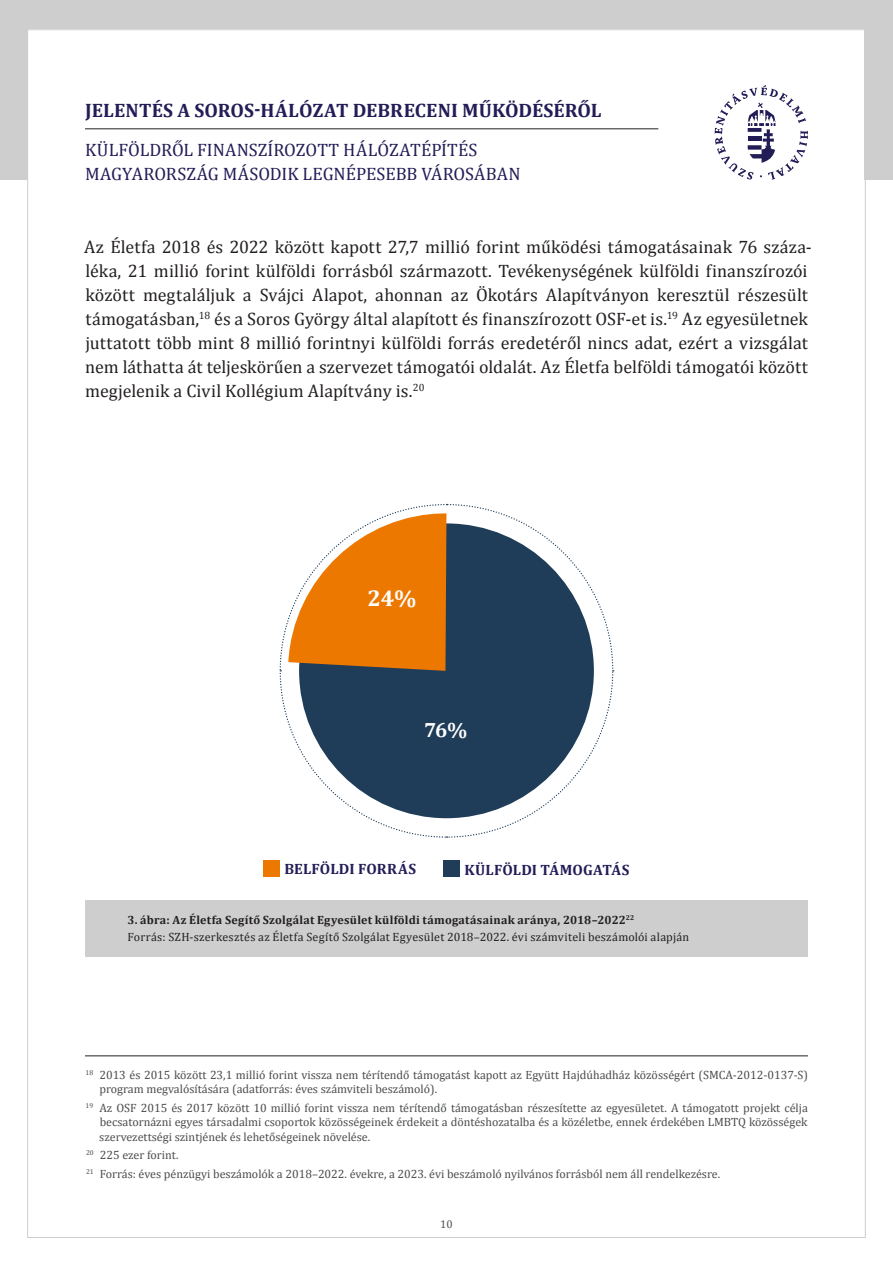
<style>
.page{position:relative;width:893px;height:1263px;background:#fff}
.page>*{position:absolute;margin:0;border:0;box-sizing:border-box;transform-origin:0 0}
.Heading_1{font:700 22.95px "Cambria";color:#fff}
.Heading_1-2{font:700 20.7px "Cambria";color:#fff}
.t1{font:700 19.5px "Cambria";letter-spacing:.005em;color:#231d57}
.kenyér{font:18px/24px "Cambria";letter-spacing:.005em;color:#231f20}
.t2{font:18px/24px "Cambria";color:#231d57}
.Heading_1-3{font:700 15px "Cambria";letter-spacing:.01em;color:#231d57}
.Footnote_text{font:12px/14.4px "Cambria";color:#4b4c4d}
.No_Spacing{font:12px "Cambria";letter-spacing:.02em;color:#231f20}
.No_Spacing-2{font:700 12px "Cambria";letter-spacing:.025em;color:#231f20}
.t3{font:11.25px "Cambria";color:#4b4c4d}
</style>
<div class="page">
<div style="left:0;top:0;width:27px;height:180px;background:#cecece"></div>
<div style="left:864px;top:0;width:29px;height:180px;background:#cecece"></div>
<div style="left:0;top:0;width:893px;height:29px;background:#cecece"></div>
<svg style="left:715px;top:85px;width:93px;height:95px"></svg>
<hr style="left:85px;top:128px;width:573px;height:1px;background:#231f20">
<hr style="left:85px;top:1055px;width:723px;height:1px;background:#231f20">
<div style="left:85px;top:900px;width:723px;height:56px;background:#cecece"></div>
<div style="left:443px;top:860px;width:17px;height:17px;background:#1f3d59"></div>
<div style="left:263px;top:860px;width:17px;height:17px;background:#ed7800"></div>
<svg style="left:279px;top:503px;width:335px;height:335px"></svg>
<h3 class="t1" style="left:85px;top:96px;width:518px">JELENTÉS A SOROS-HÁLÓZAT DEBRECENI MŰKÖDÉSÉRŐL</h3>
<h3 class="t2" style="left:85px;top:138px;width:437px">KÜLFÖLDRŐL FINANSZÍROZOTT HÁLÓZATÉPÍTÉS<br>MAGYARORSZÁG MÁSODIK LEGNÉPESEBB VÁROSÁBAN</h3>
<p class="kenyér" style="left:84px;top:235px;width:729px">Az Életfa 2018 és 2022 között kapott 27,7 millió forint működési támogatásainak 76 száza&shy;léka, 21 millió forint külföldi forrásból származott. Tevékenységének külföldi finanszírozói között megtaláljuk a Svájci Alapot, ahonnan az Ökotárs Alapítványon keresztül részesült támogatásban,<sup>18</sup> és a Soros György által alapított és finanszírozott OSF-et is.<sup>19</sup> Az egyesületnek juttatott több mint 8 millió forintnyi külföldi forrás eredetéről nincs adat, ezért a vizsgálat nem láthatta át teljeskörűen a szervezet támogatói oldalát. Az Életfa belföldi támogatói között megjelenik a Civil Kollégium Alapítvány is.<sup>20</sup></p>
<p class="Heading_1" style="left:367px;top:582px;width:51px">24%</p>
<p class="Heading_1-2" style="left:424px;top:716px;width:45px">76%</p>
<p class="Heading_1-3" style="left:284px;top:858px;width:133px">BELFÖLDI FORRÁS</p>
<p class="Heading_1-3" style="left:464px;top:859px;width:167px">KÜLFÖLDI TÁMOGATÁS</p>
<p class="No_Spacing-2" style="left:128px;top:912px;width:508px">3. ábra: Az Életfa Segítő Szolgálat Egyesület külföldi támogatásainak aránya, 2018–2022<sup>22</sup></p>
<p class="No_Spacing" style="left:128px;top:929px;width:563px">Forrás: SZH-szerkesztés az Életfa Segítő Szolgálat Egyesület 2018–2022. évi számviteli beszámolói alapján</p>
<p class="Footnote_text" style="left:99px;top:1067px;width:710px;text-indent:-14px"><sup>18</sup> 2013 és 2015 között 23,1 millió forint vissza nem térítendő támogatást kapott az Együtt Hajdúhadház közösségért (SMCA-2012-0137-S) program megvalósítására (adatforrás: éves számviteli beszámoló).</p>
<p class="Footnote_text" style="left:99px;top:1100px;width:710px;text-align:justify;text-indent:-14px"><sup>19</sup> Az OSF 2015 és 2017 között 10 millió forint vissza nem térítendő támogatásban részesítette az egyesületet. A támogatott projekt célja becsatornázni egyes társadalmi csoportok közösségeinek érdekeit a döntéshozatalba és a közéletbe, ennek érdekében LMBTQ közösségek szervezettségi szintjének és lehetőségeinek növelése.</p>
<p class="Footnote_text" style="left:86px;top:1148px;width:94px"><sup>20</sup> 225 ezer forint.</p>
<p class="Footnote_text" style="left:86px;top:1167px;width:636px"><sup>21</sup> Forrás: éves pénzügyi beszámolók a 2018–2022. évekre, a 2023. évi beszámoló nyilvános forrásból nem áll rendelkezésre.</p>
<p class="t3" style="left:440px;top:1217px;width:14px">10</p>
</div>
